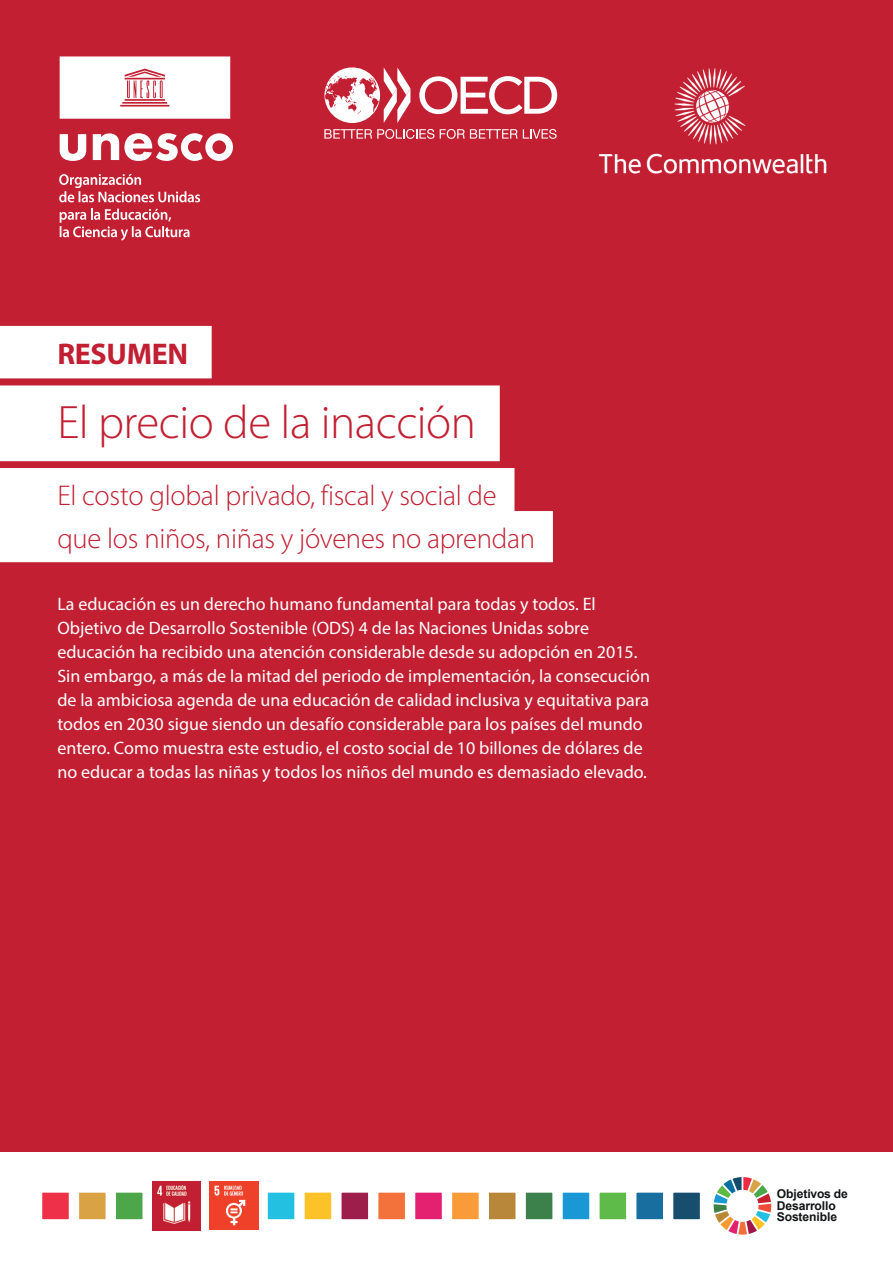
<style>
.page{position:relative;width:893px;height:1263px;background:#fff}
.page>*{position:absolute;margin:0;border:0;box-sizing:border-box;transform-origin:0 0}
.t1{font:300 47.1px "Myriad Pro";letter-spacing:-.01em;color:#c21f32}
.t2{font:700 30px "Myriad Pro";letter-spacing:-.01em;color:#c21f32}
.t3{font:300 28.65px/43px "Myriad Pro";letter-spacing:-.01em;color:#c21f32}
.t4{font:18px/24px "Myriad Pro";color:#fff}
.t5{font:700 12.15px/11.4px "Arial";letter-spacing:-.01em;color:#111315}
</style>
<div class="page">
<div style="left:0;top:0;width:893px;height:1258px;background:#c21f32"></div>
<div style="left:0;top:1153px;width:893px;height:110px;background:#fff"></div>
<svg style="left:713px;top:1177px;width:59px;height:58px"></svg>
<div style="left:42px;top:1192px;width:27px;height:28px;background:#ee3148"></div>
<div style="left:41px;top:1191px;width:29px;height:29px;border:1px solid #fff"></div>
<div style="left:78px;top:1192px;width:28px;height:28px;background:#d8a245"></div>
<div style="left:78px;top:1191px;width:29px;height:29px;border:1px solid #fff"></div>
<div style="left:115px;top:1192px;width:28px;height:28px;background:#4da649"></div>
<div style="left:115px;top:1191px;width:29px;height:29px;border:1px solid #fff"></div>
<div style="left:267px;top:1192px;width:28px;height:28px;background:#24c0e2"></div>
<div style="left:266px;top:1191px;width:30px;height:29px;border:1px solid #fff"></div>
<div style="left:341px;top:1192px;width:28px;height:28px;background:#9d1e4a"></div>
<div style="left:340px;top:1191px;width:29px;height:29px;border:1px solid #fff"></div>
<div style="left:378px;top:1192px;width:28px;height:28px;background:#f3713a"></div>
<div style="left:377px;top:1191px;width:29px;height:29px;border:1px solid #fff"></div>
<div style="left:415px;top:1192px;width:27px;height:28px;background:#e42071"></div>
<div style="left:414px;top:1191px;width:29px;height:29px;border:1px solid #fff"></div>
<div style="left:451px;top:1192px;width:28px;height:28px;background:#f89b38"></div>
<div style="left:451px;top:1191px;width:29px;height:29px;border:1px solid #fff"></div>
<div style="left:488px;top:1192px;width:28px;height:28px;background:#b98739"></div>
<div style="left:488px;top:1191px;width:29px;height:29px;border:1px solid #fff"></div>
<div style="left:525px;top:1192px;width:28px;height:28px;background:#3c814c"></div>
<div style="left:524px;top:1191px;width:30px;height:29px;border:1px solid #fff"></div>
<div style="left:562px;top:1192px;width:28px;height:28px;background:#1a97d5"></div>
<div style="left:561px;top:1191px;width:30px;height:29px;border:1px solid #fff"></div>
<div style="left:599px;top:1192px;width:28px;height:28px;background:#5ebb4a"></div>
<div style="left:598px;top:1191px;width:30px;height:29px;border:1px solid #fff"></div>
<div style="left:636px;top:1192px;width:28px;height:28px;background:#176e9f"></div>
<div style="left:635px;top:1191px;width:29px;height:29px;border:1px solid #fff"></div>
<div style="left:673px;top:1192px;width:28px;height:28px;background:#174d6d"></div>
<div style="left:672px;top:1191px;width:29px;height:29px;border:1px solid #fff"></div>
<div style="left:304px;top:1192px;width:28px;height:28px;background:#fcc228"></div>
<div style="left:303px;top:1191px;width:30px;height:29px;border:1px solid #fff"></div>
<img style="left:152px;top:1181px;width:49px;height:49px">
<img style="left:210px;top:1181px;width:48px;height:49px">
<svg style="left:419px;top:76px;width:138px;height:38px"></svg>
<svg style="left:324px;top:67px;width:86px;height:56px"></svg>
<svg style="left:324px;top:129px;width:110px;height:10px"></svg>
<svg style="left:440px;top:129px;width:117px;height:10px"></svg>
<svg style="left:60px;top:56px;width:170px;height:63px;background:#faeff1"></svg>
<svg style="left:60px;top:134px;width:26px;height:27px"></svg>
<svg style="left:93px;top:133px;width:140px;height:28px"></svg>
<svg style="left:59px;top:174px;width:141px;height:28px"></svg>
<svg style="left:60px;top:209px;width:130px;height:31px"></svg>
<img style="left:598px;top:68px;width:229px;height:106px">
<div style="left:0;top:326px;width:212px;height:52px;background:#fff"></div>
<div style="left:0;top:385px;width:500px;height:76px;background:#fff"></div>
<div style="left:0;top:468px;width:514px;height:51px;background:#fff"></div>
<div style="left:0;top:511px;width:553px;height:51px;background:#fff"></div>
<h2 class="t2" style="left:57px;top:334px;width:132px">RESUMEN</h2>
<h1 class="t1" style="left:57px;top:394px;width:420px">El precio de la inacción</h1>
<h3 class="t3" style="left:57px;top:473px;width:479px">El costo global privado, fiscal y social de que los niños, niñas y jóvenes no aprendan</h3>
<p class="t4" style="left:57px;top:591px;width:594px">La educación es un derecho humano fundamental para todas y todos. El Objetivo de Desarrollo Sostenible (ODS) 4 de las Naciones Unidas sobre educación ha recibido una atención considerable desde su adopción en 2015.<br>Sin embargo, a más de la mitad del periodo de implementación, la consecución de la ambiciosa agenda de una educación de calidad inclusiva y equitativa para todos en 2030 sigue siendo un desafío considerable para los países del mundo entero. Como muestra este estudio, el costo social de 10 billones de dólares de no educar a todas las niñas y todos los niños del mundo es demasiado elevado.</p>
<p class="t5" style="left:777px;top:1189px;width:73px">Objetivos de<br>Desarrollo<br>Sostenible</p>
</div>
